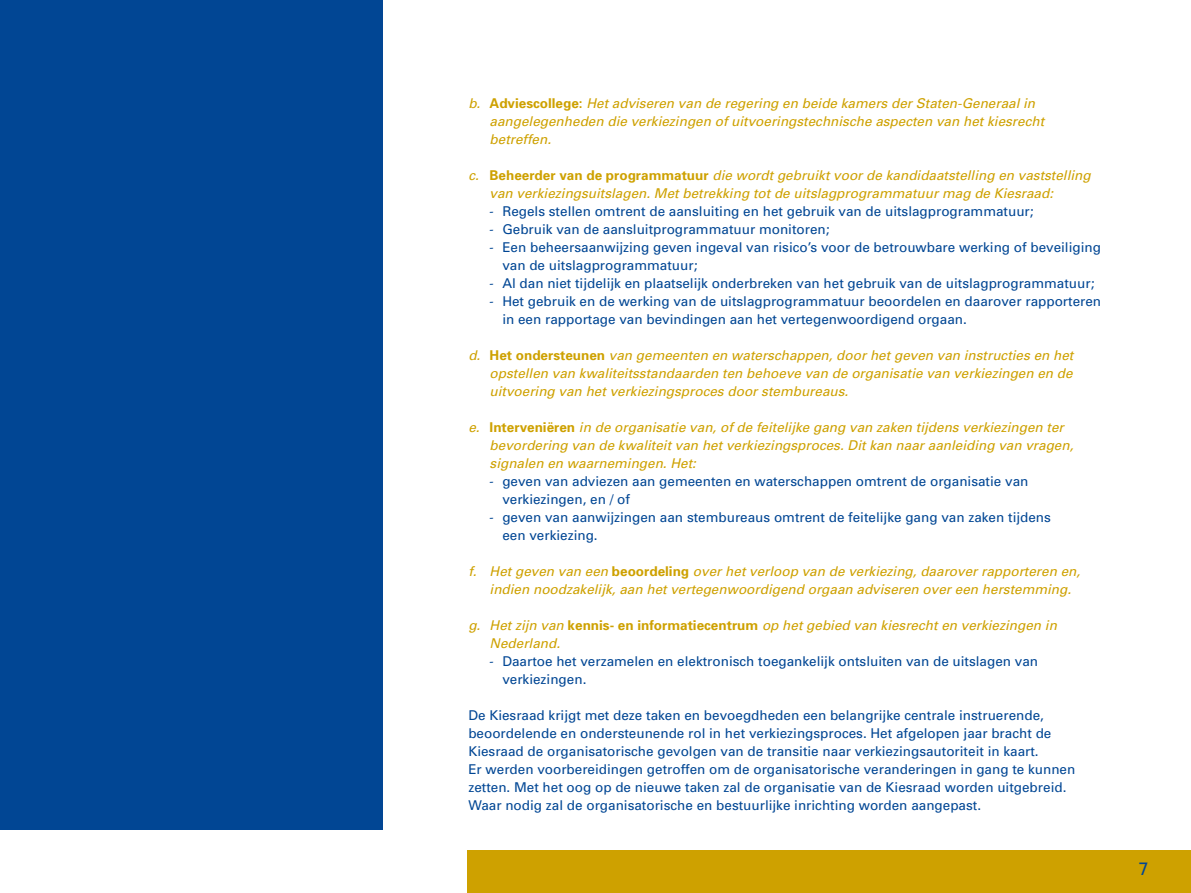
<style>
.page{position:relative;width:1191px;height:893px;background:#fff}
.page>*{position:absolute;margin:0;border:0;box-sizing:border-box;transform-origin:0 0}
.t1{font:18px "Univers";color:#014694}
.t2{font:italic 13.5px/18px "Univers";color:#cea100}
.Broodtekst_opsomming{font:13.5px/18px "Univers";color:#014694}
.Broodtekst{font:13.5px/18px "Univers";color:#014694}
.s1{font-weight:700;font-style:normal}
.s2{font-family:"Rijksoverheid Serif"}
</style>
<div class="page">
<div style="left:467px;top:850px;width:724px;height:43px;background:#cea100"></div>
<div style="left:0;top:0;width:383px;height:829px;background:#014694"></div>
<p class="t2" style="left:489px;top:94px;width:556px;text-indent:-21px">b. <span class="s1">Adviescollege:</span> Het adviseren van de regering en beide kamers der Staten-Generaal in aangelegenheden die verkiezingen of uitvoeringstechnische aspecten van het kiesrecht betreffen.</p>
<p class="t2" style="left:489px;top:166px;width:602px;text-indent:-21px">c. <span class="s1">Beheerder van de programmatuur</span> die wordt gebruikt voor de kandidaatstelling en vaststelling van verkiezingsuitslagen. Met betrekking tot de uitslagprogrammatuur mag de Kiesraad:</p>
<h2 class="Broodtekst_opsomming" style="left:489px;top:202px;width:545px"><span class="s2">-</span> Regels stellen omtrent de aansluiting en het gebruik van de uitslagprogrammatuur;</h2>
<h2 class="Broodtekst_opsomming" style="left:489px;top:220px;width:341px"><span class="s2">-</span> Gebruik van de aansluitprogrammatuur monitoren;</h2>
<h2 class="Broodtekst_opsomming" style="left:502px;top:238px;width:600px;text-indent:-13px"><span class="s2">-</span> Een beheersaanwijzing geven ingeval van risico’s voor de betrouwbare werking of beveiliging van de uitslagprogrammatuur;</h2>
<h2 class="Broodtekst_opsomming" style="left:489px;top:274px;width:606px"><span class="s2">-</span> Al dan niet tijdelijk en plaatselijk onderbreken van het gebruik van de uitslagprogrammatuur;</h2>
<h2 class="Broodtekst_opsomming" style="left:502px;top:292px;width:600px;text-indent:-13px"><span class="s2">-</span> Het gebruik en de werking van de uitslagprogrammatuur beoordelen en daarover rapporteren in een rapportage van bevindingen aan het vertegenwoordigend orgaan.</h2>
<p class="t2" style="left:489px;top:346px;width:585px;text-align:justify;text-indent:-21px">d. <span class="s1">Het ondersteunen</span> van gemeenten en waterschappen, door het geven van instructies en het opstellen van kwaliteitsstandaarden ten behoeve van de organisatie van verkiezingen en de uitvoering van het verkiezingsproces door stembureaus.</p>
<p class="t2" style="left:489px;top:418px;width:585px;text-indent:-21px">e. <span class="s1">Interveniëren</span> in de organisatie van, of de feitelijke gang van zaken tijdens verkiezingen ter bevordering van de kwaliteit van het verkiezingsproces. Dit kan naar aanleiding van vragen, signalen en waarnemingen. Het:</p>
<h2 class="Broodtekst_opsomming" style="left:502px;top:472px;width:527px;text-indent:-13px"><span class="s2">-</span> geven van adviezen aan gemeenten en waterschappen omtrent de organisatie van verkiezingen, en / of</h2>
<h2 class="Broodtekst_opsomming" style="left:502px;top:508px;width:550px;text-indent:-13px"><span class="s2">-</span> geven van aanwijzingen aan stembureaus omtrent de feitelijke gang van zaken tijdens een verkiezing.</h2>
<p class="t2" style="left:489px;top:562px;width:592px;text-indent:-21px">f. Het geven van een <span class="s1">beoordeling</span> over het verloop van de verkiezing, daarover rapporteren en, indien noodzakelijk, aan het vertegenwoordigend orgaan adviseren over een herstemming.</p>
<p class="t2" style="left:489px;top:616px;width:569px;text-indent:-21px">g. Het zijn van <span class="s1">kennis- en informatiecentrum</span> op het gebied van kiesrecht en verkiezingen in<br>Nederland.</p>
<h2 class="Broodtekst_opsomming" style="left:502px;top:652px;width:537px;text-indent:-13px"><span class="s2">-</span> Daartoe het verzamelen en elektronisch toegankelijk ontsluiten van de uitslagen van verkiezingen.</h2>
<p class="Broodtekst" style="left:468px;top:706px;width:608px">De Kiesraad krijgt met deze taken en bevoegdheden een belangrijke centrale instruerende, beoordelende en ondersteunende rol in het verkiezingsproces. Het afgelopen jaar bracht de Kiesraad de organisatorische gevolgen van de transitie naar verkiezingsautoriteit in kaart.<br>Er werden voorbereidingen getroffen om de organisatorische veranderingen in gang te kunnen zetten. Met het oog op de nieuwe taken zal de organisatie van de Kiesraad worden uitgebreid.<br>Waar nodig zal de organisatorische en bestuurlijke inrichting worden aangepast.</p>
<h1 class="t1" style="left:1138px;top:858px;width:12px">7</h1>
</div>
